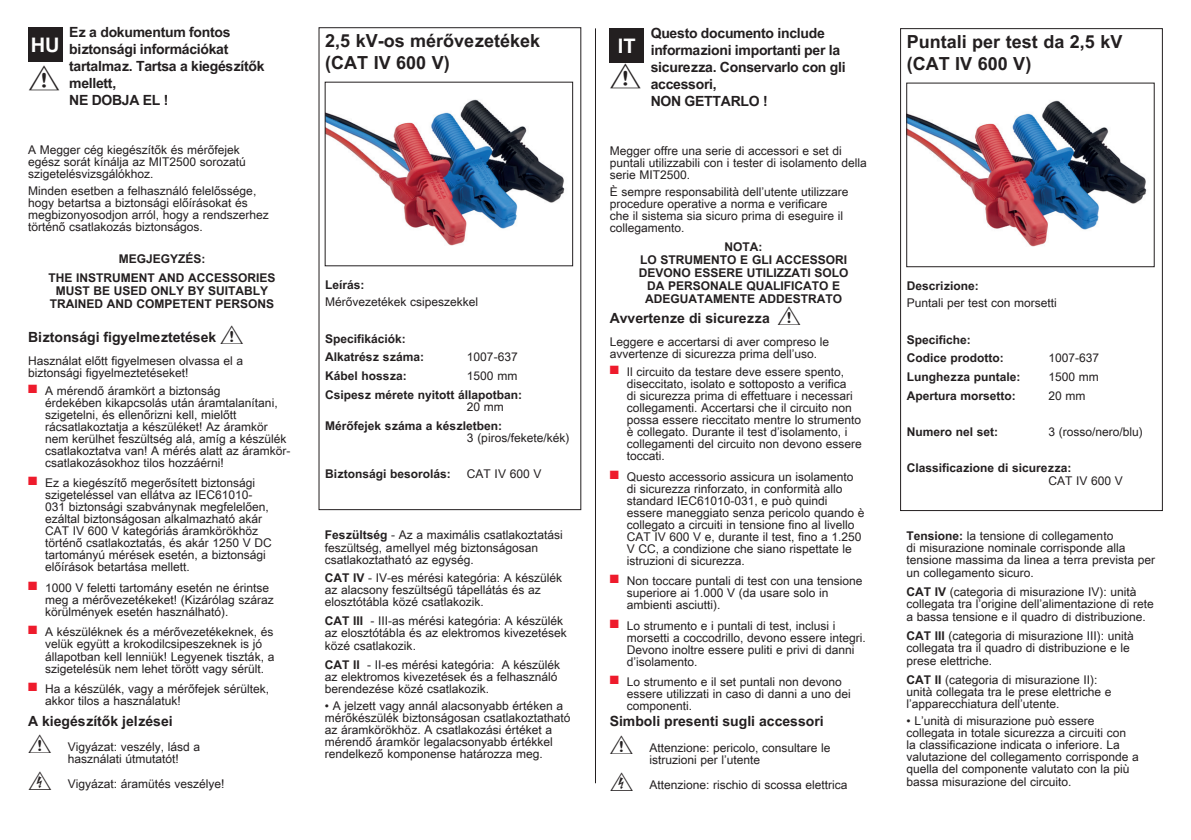
<style>
.page{position:relative;width:1191px;height:840px;background:#fff}
.page>*{position:absolute;margin:0;border:0;box-sizing:border-box;transform-origin:0 0}
.t1{font:700 20px "Arial Unicode MS";color:#fff}
.t2{font:700 18px/21.6px "Arial Unicode MS";color:#231f20}
.t3{font:700 14px/16.8px "Arial Unicode MS";letter-spacing:-.02em;color:#231f20}
.t4{font:700 14px "Arial Unicode MS";color:#231f20}
.t5{font:12px/12px "Arial Unicode MS";color:#231f20}
.t6{font:700 12px/13px "Arial Unicode MS";color:#231f20;text-align:center}
.s1{font-weight:700}
</style>
<div class="page">
<hr style="left:595px;top:28px;width:1px;height:754px;background:#231f20">
<div style="left:900px;top:28px;width:262px;height:482px;border:1px solid #231f20"></div>
<img style="left:908px;top:96px;width:247px;height:156px">
<div style="left:906px;top:82px;width:248px;height:185px;border:1px solid #231f20"></div>
<div style="left:609px;top:28px;width:34px;height:34px;background:#231f20"></div>
<div style="left:318px;top:27px;width:263px;height:483px;border:1px solid #231f20"></div>
<img style="left:327px;top:95px;width:247px;height:156px">
<div style="left:28px;top:27px;width:34px;height:34px;background:#231f20"></div>
<h1 class="t1" style="left:31px;top:30px;width:30px">HU</h1>
<p class="t3" style="left:69px;top:25px;width:197px">Ez a dokumentum fontos biztonsági információkat tartalmaz. Tartsa a kiegészítők mellett,<br>NE DOBJA EL !</p>
<p class="t5" style="left:28px;top:143px;width:219px">A Megger cég kiegészítők és mérőfejek egész sorát kínálja az MIT2500 sorozatú szigetelésvizsgálókhoz.</p>
<p class="t5" style="left:28px;top:185px;width:242px">Minden esetben a felhasználó felelőssége, hogy betartsa a biztonsági előírásokat és megbizonyosodjon arról, hogy a rendszerhez történő csatlakozás biztonságos.</p>
<p class="t6" style="left:49px;top:250px;width:229px;line-height:18.6px">MEGJEGYZÉS:<br>THE INSTRUMENT AND ACCESSORIES</p>
<p class="t6" style="left:50px;top:284px;width:226px">MUST BE USED ONLY BY SUITABLY<br>TRAINED AND COMPETENT PERSONS</p>
<p class="t4" style="left:28px;top:326px;width:190px">Biztonsági figyelmeztetések</p>
<p class="t5" style="left:28px;top:354px;width:217px">Használat előtt figyelmesen olvassa el a biztonsági figyelmeztetéseket!</p>
<p class="t5" style="left:45px;top:384px;width:247px;text-indent:-17px"><sup>■</sup> A mérendő áramkört a biztonság<br>érdekében kikapcsolás után áramtalanítani, szigetelni, és ellenőrizni kell, mielőtt rácsatlakoztatja a készüléket! Az áramkör nem kerülhet feszültség alá, amíg a készülék csatlakoztatva van! A mérés alatt az áramkör&shy;csatlakozásokhoz tilos hozzáérni!</p>
<p class="t5" style="left:45px;top:476px;width:228px;text-indent:-17px"><sup>■</sup> Ez a kiegészítő megerősített biztonsági szigeteléssel van ellátva az IEC61010- 031 biztonsági szabványnak megfelelően, ezáltal biztonságosan alkalmazható akár CAT IV 600 V kategóriás áramkörökhöz történő csatlakoztatás, és akár 1250 V DC tartományú mérések esetén, a biztonsági előírások betartása mellett.</p>
<p class="t5" style="left:45px;top:581px;width:230px;text-indent:-17px"><sup>■</sup> 1000 V feletti tartomány esetén ne érintse meg a mérővezetékeket! (Kizárólag száraz körülmények esetén használható).</p>
<p class="t5" style="left:45px;top:625px;width:231px;text-indent:-17px"><sup>■</sup> A készüléknek és a mérővezetékeknek, és velük együtt a krokodilcsipeszeknek is jó állapotban kell lenniük! Legyenek tiszták, a szigetelésük nem lehet törött vagy sérült.</p>
<p class="t5" style="left:45px;top:682px;width:226px;text-indent:-17px"><sup>■</sup> Ha a készülék, vagy a mérőfejek sérültek, akkor tilos a használatuk!</p>
<p class="t4" style="left:28px;top:709px;width:146px">A kiegészítők jelzései</p>
<p class="t5" style="left:68px;top:740px;width:134px">Vigyázat: veszély, lásd a használati útmutatót!</p>
<p class="t5" style="left:68px;top:777px;width:158px">Vigyázat: áramütés veszélye!</p>
<h2 class="t2" style="left:325px;top:30px;width:217px">2,5 kV-os mérővezetékek (CAT IV 600 V)</h2>
<p class="t6" style="left:325px;top:278px;width:41px">Leírás:</p>
<p class="t5" style="left:325px;top:296px;width:155px">Mérővezetékek csipeszekkel</p>
<p class="t6" style="left:325px;top:329px;width:100px;line-height:18.6px;text-align:left">Specifikációk:<br>Alkatrész száma:</p>
<p class="t5" style="left:467px;top:351px;width:52px">1007-637</p>
<p class="t6" style="left:325px;top:369px;width:83px">Kábel hossza:</p>
<p class="t5" style="left:467px;top:369px;width:52px">1500 mm</p>
<p class="t6" style="left:325px;top:388px;width:198px">Csipesz mérete nyitott állapotban:</p>
<p class="t5" style="left:467px;top:400px;width:39px">20 mm</p>
<p class="t6" style="left:325px;top:419px;width:178px">Mérőfejek száma a készletben:</p>
<p class="t5" style="left:467px;top:431px;width:103px">3 (piros/fekete/kék)</p>
<p class="t6" style="left:325px;top:467px;width:127px">Biztonsági besorolás:</p>
<p class="t5" style="left:467px;top:467px;width:76px">CAT IV 600 V</p>
<p class="t5" style="left:325px;top:528px;width:239px"><span class="s1">Feszültség</span> - Az a maximális csatlakoztatási feszültség, amellyel még biztonságosan csatlakoztatható az egység.</p>
<p class="t5" style="left:325px;top:571px;width:239px"><span class="s1">CAT IV</span> - IV-es mérési kategória: A készülék az alacsony feszültségű tápellátás és az elosztótábla közé csatlakozik.</p>
<p class="t5" style="left:325px;top:614px;width:243px"><span class="s1">CAT III</span> - III-as mérési kategória: A készülék az elosztótábla és az elektromos kivezetések közé csatlakozik.</p>
<p class="t5" style="left:325px;top:657px;width:237px"><span class="s1">CAT II</span> - II-es mérési kategória: A készülék az elektromos kivezetések és a felhasználó berendezése közé csatlakozik.</p>
<p class="t5" style="left:325px;top:699px;width:247px">• A jelzett vagy annál alacsonyabb értéken a mérőkészülék biztonságosan csatlakoztatható az áramkörökhöz. A csatlakozási értéket a mérendő áramkör legalacsonyabb értékkel rendelkező komponense határozza meg.</p>
<h1 class="t1" style="left:618px;top:31px;width:19px">IT</h1>
<p class="t3" style="left:651px;top:25px;width:196px">Questo documento include informazioni importanti per la sicurezza. Conservarlo con gli accessori,<br>NON GETTARLO !</p>
<p class="t5" style="left:609px;top:144px;width:259px">Megger offre una serie di accessori e set di puntali utilizzabili con i tester di isolamento della serie MIT2500.</p>
<p class="t5" style="left:609px;top:186px;width:240px">È sempre responsabilità dell’utente utilizzare procedure operative a norma e verificare che il sistema sia sicuro prima di eseguire il collegamento.</p>
<p class="t6" style="left:639px;top:240px;width:211px">NOTA:<br>LO STRUMENTO E GLI ACCESSORI<br>DEVONO ESSERE UTILIZZATI SOLO<br>DA PERSONALE QUALIFICATO E<br>ADEGUATAMENTE ADDESTRATO</p>
<p class="t4" style="left:609px;top:307px;width:162px">Avvertenze di sicurezza</p>
<p class="t5" style="left:609px;top:335px;width:221px">Leggere e accertarsi di aver compreso le avvertenze di sicurezza prima dell’uso.</p>
<p class="t5" style="left:626px;top:365px;width:237px;text-indent:-17px"><sup>■</sup> Il circuito da testare deve essere spento, diseccitato, isolato e sottoposto a verifica<br>di sicurezza prima di effettuare i necessari collegamenti. Accertarsi che il circuito non possa essere rieccitato mentre lo strumento è collegato. Durante il test d’isolamento, i collegamenti del circuito non devono essere toccati.</p>
<p class="t5" style="left:626px;top:470px;width:239px;text-indent:-17px"><sup>■</sup> Questo accessorio assicura un isolamento di sicurezza rinforzato, in conformità allo standard IEC61010-031, e può quindi essere maneggiato senza pericolo quando è collegato a circuiti in tensione fino al livello CAT IV 600 V e, durante il test, fino a 1.250<br>V CC, a condizione che siano rispettate le istruzioni di sicurezza.</p>
<p class="t5" style="left:626px;top:574px;width:237px;text-indent:-17px"><sup>■</sup> Non toccare puntali di test con una tensione superiore ai 1.000 V (da usare solo in ambienti asciutti).</p>
<p class="t5" style="left:626px;top:619px;width:241px;text-indent:-17px"><sup>■</sup> Lo strumento e i puntali di test, inclusi i morsetti a coccodrillo, devono essere integri.<br>Devono inoltre essere puliti e privi di danni d’isolamento.</p>
<p class="t5" style="left:626px;top:675px;width:226px;text-indent:-17px"><sup>■</sup> Lo strumento e il set puntali non devono essere utilizzati in caso di danni a uno dei componenti.</p>
<p class="t4" style="left:609px;top:710px;width:215px">Simboli presenti sugli accessori</p>
<p class="t5" style="left:649px;top:740px;width:183px">Attenzione: pericolo, consultare le istruzioni per l’utente</p>
<p class="t5" style="left:649px;top:778px;width:200px">Attenzione: rischio di scossa elettrica</p>
<h2 class="t2" style="left:906px;top:31px;width:217px">Puntali per test da 2,5 kV (CAT IV 600 V)</h2>
<p class="t6" style="left:906px;top:279px;width:73px">Descrizione:</p>
<p class="t5" style="left:906px;top:296px;width:152px">Puntali per test con morsetti</p>
<p class="t6" style="left:906px;top:330px;width:98px;line-height:18.6px;text-align:left">Specifiche:<br>Codice prodotto:</p>
<p class="t5" style="left:1048px;top:351px;width:52px">1007-637</p>
<p class="t6" style="left:906px;top:370px;width:115px">Lunghezza puntale:</p>
<p class="t5" style="left:1048px;top:370px;width:52px">1500 mm</p>
<p class="t6" style="left:906px;top:389px;width:111px">Apertura morsetto:</p>
<p class="t5" style="left:1048px;top:389px;width:39px">20 mm</p>
<p class="t6" style="left:906px;top:425px;width:93px">Numero nel set:</p>
<p class="t5" style="left:1048px;top:425px;width:95px">3 (rosso/nero/blu)</p>
<p class="t6" style="left:906px;top:462px;width:166px">Classificazione di sicurezza:</p>
<p class="t5" style="left:1048px;top:474px;width:76px">CAT IV 600 V</p>
<p class="t5" style="left:906px;top:529px;width:250px"><span class="s1">Tensione:</span> la tensione di collegamento<br>di misurazione nominale corrisponde alla tensione massima da linea a terra prevista per un collegamento sicuro.</p>
<p class="t5" style="left:906px;top:585px;width:249px"><span class="s1">CAT IV</span> (categoria di misurazione IV): unità collegata tra l’origine dell’alimentazione di rete a bassa tensione e il quadro di distribuzione.</p>
<p class="t5" style="left:906px;top:628px;width:229px"><span class="s1">CAT III</span> (categoria di misurazione III): unità collegata tra il quadro di distribuzione e le prese elettriche.</p>
<p class="t5" style="left:906px;top:672px;width:206px"><span class="s1">CAT II</span> (categoria di misurazione II): unità collegata tra le prese elettriche e l’apparecchiatura dell’utente.</p>
<p class="t5" style="left:906px;top:714px;width:234px">• L’unità di misurazione può essere collegata in totale sicurezza a circuiti con<br>la classificazione indicata o inferiore. La valutazione del collegamento corrisponde a quella del componente valutato con la più bassa misurazione del circuito.</p>
</div>
